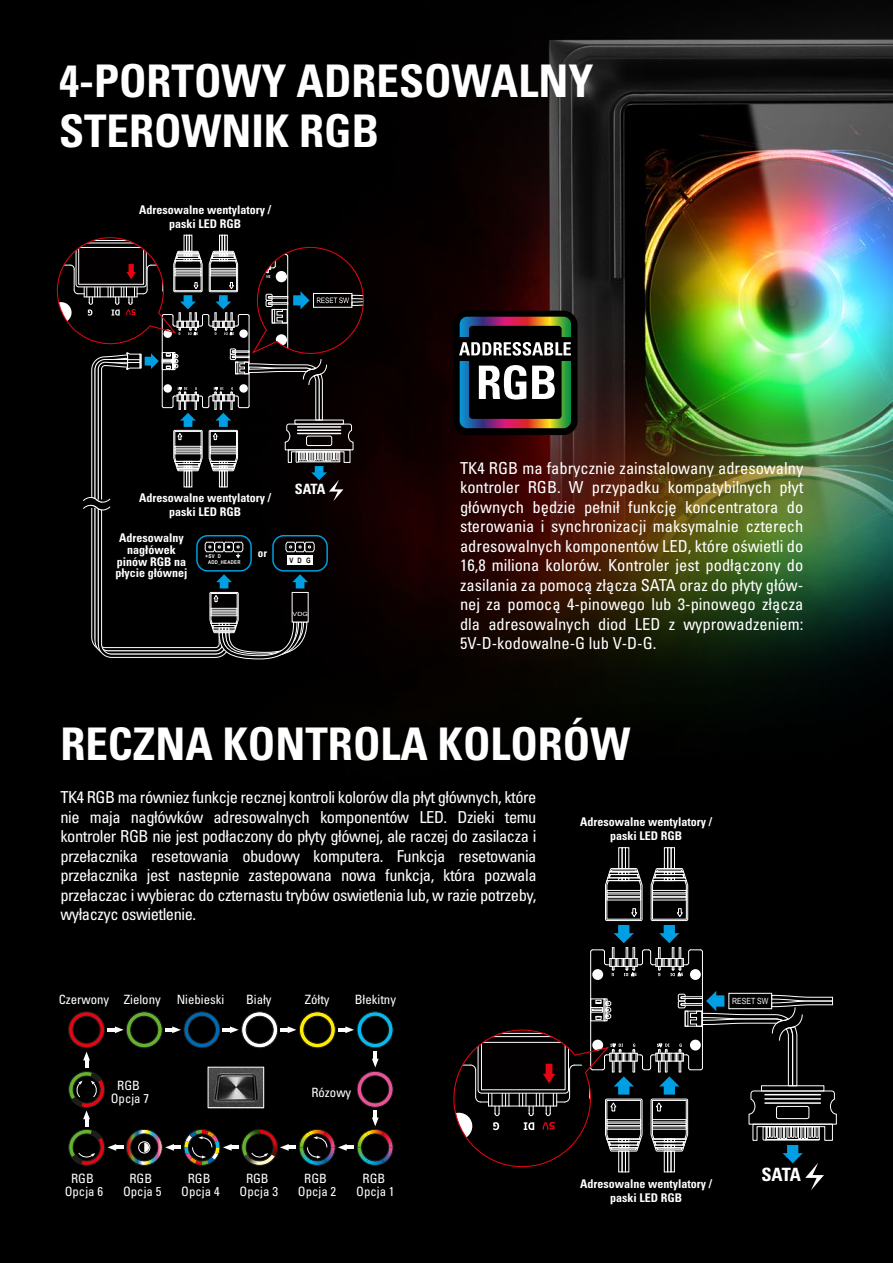
<style>
.page{position:relative;width:893px;height:1263px;background:#fff}
.page>*{position:absolute;margin:0;border:0;box-sizing:border-box;transform-origin:0 0}
.t1{font:45px/49.5px "Univers LTCYR 67 Bold Cond";color:#fff}
.t2{font:18.3px "Univers LTCYR 67 Bold Cond";color:#fff}
.t3{font:condensed 16.5px/19.5px "Univers LTCYR 57";letter-spacing:-.015em;color:#fff;text-align:justify}
.t4{font:14.25px "Univers LTCYR 67 Bold Cond";color:#fff}
.t5{font:condensed 12.75px/12.8px "Univers LTCYR 57";color:#fff;text-align:center}
.t6{font:12px/14.4px "Univers LTCYR 67 Bold Cond";color:#fff;text-align:center}
.t7{font:11.1px "Univers LTCYR 67 Bold Cond";color:#fff}
.t8{font:8.55px "Arial Narrow";color:#fff}
.t9{font:700 7.35px "Arial";color:#020000;scale:.8 1}
.t10{font:5.7px "Arial";color:#fff;scale:1.25 1}
.t11{font:700 5.25px "Arial Narrow";letter-spacing:.05em;color:#fff}
.t12{font:700 5.25px "Arial";color:#fff}
.s1{font-family:"Arial Narrow"}
</style>
<div class="page">
<img style="left:0;top:0;width:893px;height:1263px">
<div style="left:453px;top:311px;width:125px;height:124px;background:#000;border-radius:14px"></div>
<svg style="left:459px;top:317px;width:112px;height:111px"></svg>
<hr style="left:590px;top:952px;width:1px;height:47px;background:#fff">
<hr style="left:702px;top:952px;width:1px;height:73px;background:#fff">
<div style="left:690px;top:969px;width:11px;height:11px;background:#fff;border-radius:50%"></div>
<div style="left:592px;top:969px;width:11px;height:11px;background:#fff;border-radius:50%"></div>
<div style="left:618px;top:847px;width:4px;height:22px;border:1px solid #fff"></div>
<div style="left:622px;top:847px;width:4px;height:22px;border:1px solid #fff"></div>
<div style="left:625px;top:847px;width:4px;height:22px;border:1px solid #fff"></div>
<div style="left:664px;top:847px;width:4px;height:22px;border:1px solid #fff"></div>
<div style="left:667px;top:847px;width:4px;height:22px;border:1px solid #fff"></div>
<div style="left:671px;top:847px;width:4px;height:22px;border:1px solid #fff"></div>
<svg style="left:590px;top:868px;width:113px;height:108px;background:#2e3335"></svg>
<svg style="left:446px;top:991px;width:391px;height:199px;background:#181818"></svg>
<svg style="left:49px;top:229px;width:323px;height:430px;background:#181819"></svg>
<svg style="left:66px;top:1011px;width:327px;height:157px;background:#181714"></svg>
<h1 class="t1" style="left:59px;top:56px;width:536px">4-PORTOWY ADRESOWALNY<br>STEROWNIK RGB</h1>
<p class="t6" style="left:139px;top:202px;width:133px">Adresowalne wentylatory / paski LED RGB</p>
<p class="t6" style="left:139px;top:490px;width:133px">Adresowalne wentylatory / paski LED RGB</p>
<p class="t6" style="left:115px;top:532px;width:74px;line-height:11.7px">Adresowalny nagłówek pinów RGB na płycie głównej</p>
<p class="t12" style="left:205px;top:552px;width:17px">+5<span class="s1">V D</span></p>
<p class="t11" style="left:208px;top:558px;width:34px">ADD_HEADER</p>
<p class="t7" style="left:258px;top:546px;width:11px">or</p>
<p class="t4" style="left:295px;top:480px;width:32px">SATA</p>
<p class="t9" style="left:289px;top:555px;width:28px">V D G</p>
<p class="t10" style="left:293px;top:610px;width:14px">VDG</p>
<p class="t3" style="left:460px;top:457px;width:345px">TK4 RGB ma fabrycznie zainstalowany adresowalny kontroler RGB. W przypadku kompatybilnych płyt głównych będzie pełnił funkcję koncentratora do sterowania i synchronizacji maksymalnie czterech adresowalnych komponentów LED, które oświetli do 16,8 miliona kolorów. Kontroler jest podłączony do zasilania za pomocą złącza SATA oraz do płyty głów&shy;nej za pomocą 4-pinowego lub 3-pinowego złącza dla adresowalnych diod LED z wyprowadzeniem:<br>5V-D-kodowalne-G lub V-D-G.</p>
<h1 class="t1" style="left:60px;top:719px;width:572px">RECZNA KONTROLA KOLORÓW</h1>
<p class="t3" style="left:60px;top:787px;width:478px">TK4 RGB ma równiez funkcje recznej kontroli kolorów dla płyt głównych, które nie maja nagłówków adresowalnych komponentów LED. Dzieki temu kontroler RGB nie jest podłaczony do płyty głównej, ale raczej do zasilacza i przełacznika resetowania obudowy komputera. Funkcja resetowania przełacznika jest nastepnie zastepowana nowa funkcja, która pozwala przełaczac i wybierac do czternastu trybów oswietlenia lub, w razie potrzeby, wyłaczyc oswietlenie.</p>
<p class="t6" style="left:580px;top:814px;width:133px">Adresowalne wentylatory / paski LED RGB</p>
<p class="t5" style="left:59px;top:993px;width:167px">Czerwony Zielony Niebieski</p>
<p class="t5" style="left:246px;top:993px;width:27px">Biały</p>
<p class="t5" style="left:305px;top:993px;width:26px">Zółty</p>
<p class="t5" style="left:355px;top:993px;width:43px">Błekitny</p>
<p class="t8" style="left:732px;top:995px;width:38px">RESET SW</p>
<p class="t5" style="left:111px;top:1079px;width:40px">RGB<br>Opcja 7</p>
<p class="t5" style="left:311px;top:1085px;width:41px">Rózowy</p>
<p class="t5" style="left:65px;top:1172px;width:40px">RGB<br>Opcja 6</p>
<p class="t5" style="left:123px;top:1172px;width:40px">RGB<br>Opcja 5</p>
<p class="t5" style="left:181px;top:1172px;width:40px">RGB<br>Opcja 4</p>
<p class="t5" style="left:240px;top:1172px;width:40px">RGB<br>Opcja 3</p>
<p class="t5" style="left:298px;top:1172px;width:40px">RGB<br>Opcja 2</p>
<p class="t5" style="left:356px;top:1172px;width:40px">RGB<br>Opcja 1</p>
<p class="t6" style="left:580px;top:1176px;width:133px">Adresowalne wentylatory / paski LED RGB</p>
<p class="t2" style="left:761px;top:1163px;width:41px">SATA</p>
</div>
